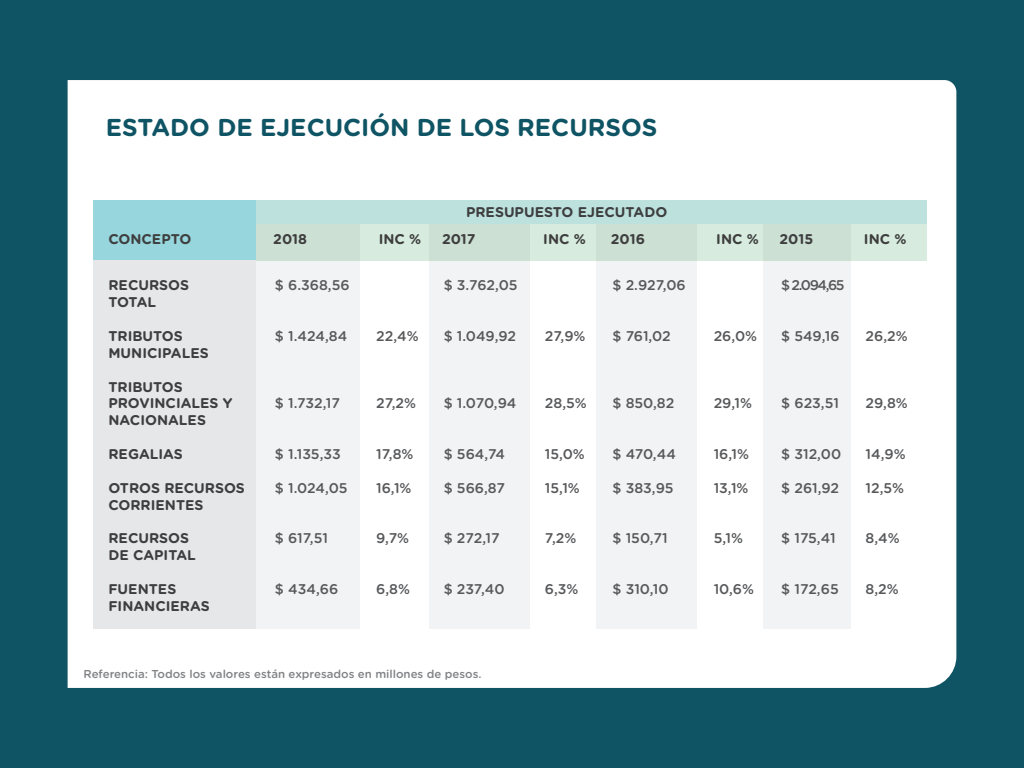
<style>
.page{position:relative;width:1024px;height:768px;background:#0f5464}
.page>*{position:absolute;margin:0;border:0;box-sizing:border-box;transform-origin:0 0}
.t1{font:700 24.4px "Gotham Rounded";color:#0f5464}
.t2{font:500 14.1px "Gotham Rounded";color:#57585a}
.t3{font:700 14.1px/16.9px "Gotham Rounded";color:#3e3e3f}
.t4{font:500 11.5px "Gotham Rounded";color:#808285}
</style>
<div class="page">
<div style="left:68px;top:80px;width:888px;height:608px;background:#fff"></div>
<div style="left:239px;top:224px;width:121px;height:405px;background:#f2f3f4"></div>
<div style="left:429px;top:224px;width:101px;height:405px;background:#f2f3f4"></div>
<div style="left:596px;top:224px;width:101px;height:405px;background:#f2f3f4"></div>
<div style="left:763px;top:224px;width:88px;height:405px;background:#f2f3f4"></div>
<div style="left:255px;top:211px;width:672px;height:49px;background:#cce0d4"></div>
<div style="left:255px;top:200px;width:672px;height:24px;background:#bde2de"></div>
<div style="left:93px;top:200px;width:162px;height:60px;background:#96d6dc"></div>
<div style="left:93px;top:260px;width:162px;height:369px;background:#e6e7e9"></div>
<h1 class="t1" style="left:106px;top:109px;width:553px">ESTADO DE EJECUCIÓN DE LOS RECURSOS</h1>
<p class="t3" style="left:108px;top:230px;width:85px">CONCEPTO</p>
<p class="t3" style="left:108px;top:276px;width:82px">RECURSOS<br>TOTAL</p>
<p class="t3" style="left:108px;top:327px;width:102px">TRIBUTOS<br>MUNICIPALES</p>
<p class="t3" style="left:108px;top:378px;width:126px">TRIBUTOS<br>PROVINCIALES Y<br>NACIONALES</p>
<p class="t3" style="left:108px;top:445px;width:76px">REGALIAS</p>
<p class="t3" style="left:108px;top:479px;width:138px">OTROS RECURSOS<br>CORRIENTES</p>
<p class="t3" style="left:108px;top:529px;width:89px">RECURSOS<br>DE CAPITAL</p>
<p class="t3" style="left:108px;top:580px;width:103px">FUENTES<br>FINANCIERAS</p>
<p class="t3" style="left:466px;top:203px;width:203px">PRESUPUESTO EJECUTADO</p>
<p class="t3" style="left:273px;top:230px;width:35px">2018</p>
<p class="t3" style="left:379px;top:230px;width:44px">INC %</p>
<p class="t3" style="left:442px;top:230px;width:35px">2017</p>
<p class="t3" style="left:543px;top:230px;width:44px">INC %</p>
<p class="t3" style="left:611px;top:230px;width:36px">2016</p>
<p class="t3" style="left:716px;top:230px;width:44px">INC %</p>
<p class="t3" style="left:780px;top:230px;width:35px">2015</p>
<p class="t3" style="left:864px;top:230px;width:44px">INC %</p>
<p class="t2" style="left:275px;top:275px;width:76px">$ 6.368,56</p>
<p class="t2" style="left:444px;top:275px;width:76px">$ 3.762,05</p>
<p class="t2" style="left:612px;top:275px;width:75px">$ 2.927,06</p>
<p class="t2" style="left:781px;top:275px;width:65px">$ 2.094,65</p>
<p class="t2" style="left:275px;top:326px;width:74px">$ 1.424,84</p>
<p class="t2" style="left:376px;top:326px;width:44px">22,4%</p>
<p class="t2" style="left:444px;top:326px;width:74px">$ 1.049,92</p>
<p class="t2" style="left:545px;top:326px;width:42px">27,9%</p>
<p class="t2" style="left:612px;top:326px;width:60px">$ 761,02</p>
<p class="t2" style="left:714px;top:326px;width:45px">26,0%</p>
<p class="t2" style="left:781px;top:326px;width:60px">$ 549,16</p>
<p class="t2" style="left:866px;top:326px;width:44px">26,2%</p>
<p class="t2" style="left:275px;top:393px;width:67px">$ 1.732,17</p>
<p class="t2" style="left:376px;top:393px;width:42px">27,2%</p>
<p class="t2" style="left:444px;top:393px;width:74px">$ 1.070,94</p>
<p class="t2" style="left:545px;top:393px;width:43px">28,5%</p>
<p class="t2" style="left:612px;top:393px;width:64px">$ 850,82</p>
<p class="t2" style="left:714px;top:393px;width:40px">29,1%</p>
<p class="t2" style="left:781px;top:393px;width:59px">$ 623,51</p>
<p class="t2" style="left:866px;top:393px;width:44px">29,8%</p>
<p class="t2" style="left:275px;top:444px;width:68px">$ 1.135,33</p>
<p class="t2" style="left:376px;top:444px;width:39px">17,8%</p>
<p class="t2" style="left:444px;top:444px;width:63px">$ 564,74</p>
<p class="t2" style="left:545px;top:444px;width:41px">15,0%</p>
<p class="t2" style="left:612px;top:444px;width:65px">$ 470,44</p>
<p class="t2" style="left:714px;top:444px;width:37px">16,1%</p>
<p class="t2" style="left:781px;top:444px;width:61px">$ 312,00</p>
<p class="t2" style="left:866px;top:444px;width:42px">14,9%</p>
<p class="t2" style="left:275px;top:478px;width:74px">$ 1.024,05</p>
<p class="t2" style="left:376px;top:478px;width:37px">16,1%</p>
<p class="t2" style="left:444px;top:478px;width:63px">$ 566,87</p>
<p class="t2" style="left:545px;top:478px;width:36px">15,1%</p>
<p class="t2" style="left:612px;top:478px;width:63px">$ 383,95</p>
<p class="t2" style="left:714px;top:478px;width:36px">13,1%</p>
<p class="t2" style="left:781px;top:478px;width:59px">$ 261,92</p>
<p class="t2" style="left:866px;top:478px;width:40px">12,5%</p>
<p class="t2" style="left:275px;top:528px;width:55px">$ 617,51</p>
<p class="t2" style="left:376px;top:528px;width:35px">9,7%</p>
<p class="t2" style="left:444px;top:528px;width:57px">$ 272,17</p>
<p class="t2" style="left:545px;top:528px;width:33px">7,2%</p>
<p class="t2" style="left:612px;top:528px;width:57px">$ 150,71</p>
<p class="t2" style="left:714px;top:528px;width:31px">5,1%</p>
<p class="t2" style="left:781px;top:528px;width:56px">$ 175,41</p>
<p class="t2" style="left:866px;top:528px;width:36px">8,4%</p>
<p class="t2" style="left:275px;top:579px;width:65px">$ 434,66</p>
<p class="t2" style="left:376px;top:579px;width:35px">6,8%</p>
<p class="t2" style="left:444px;top:579px;width:62px">$ 237,40</p>
<p class="t2" style="left:545px;top:579px;width:35px">6,3%</p>
<p class="t2" style="left:612px;top:579px;width:58px">$ 310,10</p>
<p class="t2" style="left:714px;top:579px;width:42px">10,6%</p>
<p class="t2" style="left:781px;top:579px;width:59px">$ 172,65</p>
<p class="t2" style="left:866px;top:579px;width:35px">8,2%</p>
<p class="t4" style="left:84px;top:665px;width:399px">Referencia: Todos los valores están expresados en millones de pesos.</p>
</div>
